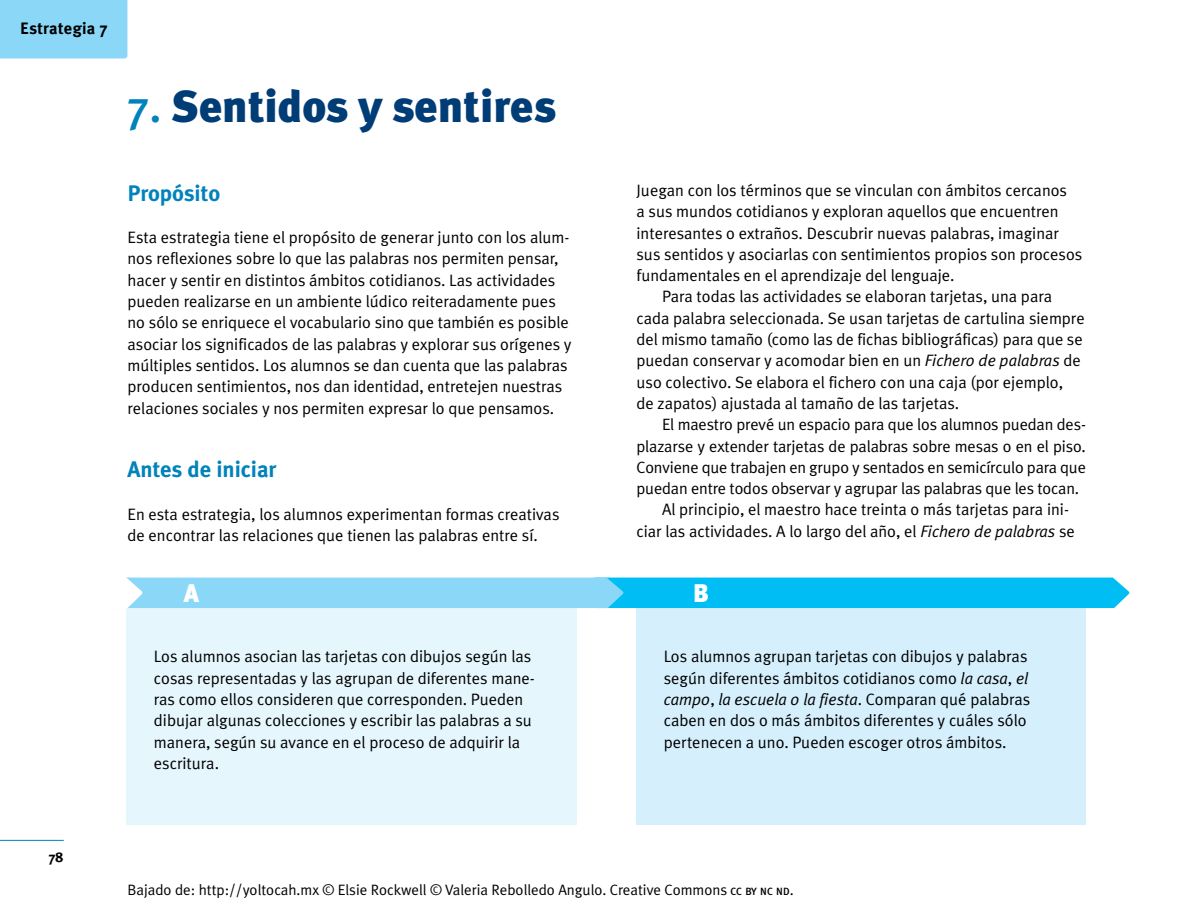
<style>
.page{position:relative;width:1188px;height:918px;background:#fff}
.page>*{position:absolute;margin:0;border:0;box-sizing:border-box;transform-origin:0 0}
.t1{font:900 45px "Meta Plus";color:#003d77}
.t2{font:900 25.5px "Meta Plus";color:#fff}
.t3{font:700 22.5px "Meta Plus";color:#0083bb}
.t4{font:16.5px/21.3px "Meta Plus";color:#000}
.t5{font:700 16.5px "Meta Plus";letter-spacing:.02em;color:#000}
.t6{font:16.35px/21.3px "Meta Plus";letter-spacing:-.01em;color:#000;text-align:justify}
.t7{font:15px "Meta Plus";color:#000}
.t8{font:700 14.25px "Meta Plus";color:#000}
.s1{font-weight:500;color:#0083bb}
.s2{font-style:italic}
.s3{font-weight:500;font-size:10.5px}
</style>
<div class="page">
<hr style="left:0;top:840px;width:64px;height:1px;background:#0083bb">
<div style="left:0;top:0;width:127px;height:58px;background:#8bd7f8"></div>
<div style="left:636px;top:605px;width:450px;height:220px;background:#d5effc"></div>
<div style="left:127px;top:605px;width:450px;height:220px;background:#e6f6fd"></div>
<svg style="left:126px;top:577px;width:1004px;height:32px;background:#4ecdf5"></svg>
<p class="t5" style="left:20px;top:19px;width:89px">Estrategia 7</p>
<h1 class="t1" style="left:127px;top:81px;width:430px"><span class="s1">7.</span> Sentidos y sentires</h1>
<h3 class="t3" style="left:128px;top:180px;width:94px">Propósito</h3>
<p class="t4" style="left:128px;top:227px;width:446px">Esta estrategia tiene el propósito de generar junto con los alum&shy;nos reflexiones sobre lo que las palabras nos permiten pensar, hacer y sentir en distintos ámbitos cotidianos. Las actividades pueden realizarse en un ambiente lúdico reiteradamente pues no sólo se enriquece el vocabulario sino que también es posible asociar los significados de las palabras y explorar sus orígenes y múltiples sentidos. Los alumnos se dan cuenta que las palabras producen sentimientos, nos dan identidad, entretejen nuestras relaciones sociales y nos permiten expresar lo que pensamos.</p>
<h3 class="t3" style="left:128px;top:457px;width:150px">Antes de iniciar</h3>
<p class="t4" style="left:128px;top:504px;width:433px">En esta estrategia, los alumnos experimentan formas creativas de encontrar las relaciones que tienen las palabras entre sí.</p>
<p class="t4" style="left:637px;top:179px;width:432px">Juegan con los términos que se vinculan con ámbitos cercanos</p>
<p class="t4" style="left:637px;top:201px;width:424px">a sus mundos cotidianos y exploran aquellos que encuentren</p>
<p class="t4" style="left:637px;top:222px;width:424px">interesantes o extraños. Descubrir nuevas palabras, imaginar</p>
<p class="t4" style="left:637px;top:243px;width:447px">sus sentidos y asociarlas con sentimientos propios son procesos</p>
<p class="t4" style="left:637px;top:265px;width:320px">fundamentales en el aprendizaje del lenguaje.</p>
<p class="t4" style="left:662px;top:286px;width:392px">Para todas las actividades se elaboran tarjetas, una para</p>
<p class="t4" style="left:637px;top:307px;width:450px">cada palabra seleccionada. Se usan tarjetas de cartulina siempre</p>
<p class="t4" style="left:637px;top:329px;width:448px">del mismo tamaño (como las de fichas bibliográficas) para que se</p>
<p class="t4" style="left:637px;top:350px;width:446px">puedan conservar y acomodar bien en un <span class="s2">Fichero de palabras</span> de</p>
<p class="t4" style="left:637px;top:371px;width:428px">uso colectivo. Se elabora el fichero con una caja (por ejemplo,</p>
<p class="t4" style="left:637px;top:392px;width:324px">de zapatos) ajustada al tamaño de las tarjetas.</p>
<p class="t6" style="left:637px;top:414px;width:451px;text-indent:26px">El maestro prevé un espacio para que los alumnos puedan des&shy;plazarse y extender tarjetas de palabras sobre mesas o en el piso.<br>Conviene que trabajen en grupo y sentados en semicírculo para que puedan entre todos observar y agrupar las palabras que les tocan.</p>
<p class="t4" style="left:637px;top:499px;width:440px;text-indent:26px">Al principio, el maestro hace treinta o más tarjetas para ini&shy;ciar las actividades. A lo largo del año, el <span class="s2">Fichero de palabras</span> se</p>
<h2 class="t2" style="left:184px;top:578px;width:17px">A</h2>
<h2 class="t2" style="left:693px;top:578px;width:17px">B</h2>
<p class="t4" style="left:154px;top:646px;width:382px">Los alumnos asocian las tarjetas con dibujos según las cosas representadas y las agrupan de diferentes mane&shy;ras como ellos consideren que corresponden. Pueden dibujar algunas colecciones y escribir las palabras a su manera, según su avance en el proceso de adquirir la escritura.</p>
<p class="t4" style="left:664px;top:646px;width:368px">Los alumnos agrupan tarjetas con dibujos y palabras según diferentes ámbitos cotidianos como <span class="s2">la casa</span>, <span class="s2">el campo</span>, <span class="s2">la escuela o la fiesta</span>. Comparan qué palabras caben en dos o más ámbitos diferentes y cuáles sólo pertenecen a uno. Pueden escoger otros ámbitos.</p>
<p class="t8" style="left:49px;top:849px;width:17px">78</p>
<p class="t7" style="left:128px;top:881px;width:668px">Bajado de: http://yoltocah.mx © Elsie Rockwell © Valeria Rebolledo Angulo. Creative Commons <span class="s3">CC BY NC ND</span>.</p>
</div>
